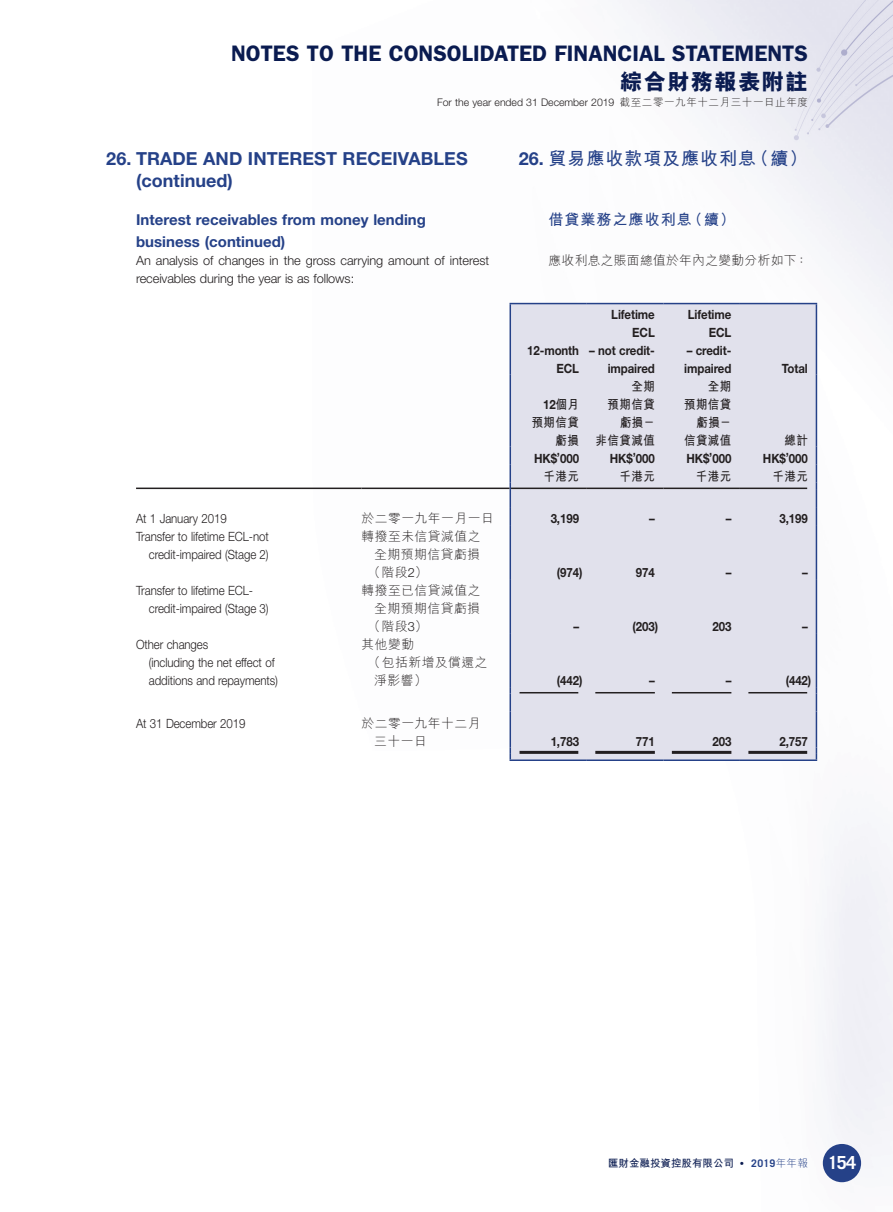
<style>
.page{position:relative;width:893px;height:1212px;background:#fff}
.page>*{position:absolute;margin:0;border:0;box-sizing:border-box;transform-origin:0 0}
.t1{font:600 22.5px "ITC Franklin Gothic Std";color:#0a1b50}
.t2{font:800 22.5px "M Hei HK";letter-spacing:.05em;color:#0a1b50}
.Heading_1{font:700 18px/21.8px "Helvetica Neue LT Std";letter-spacing:.005em;color:#254188}
.C_Heading_1{font:700 18px "M Hei HK";letter-spacing:.055em;color:#254188}
.t3{font:700 18px "Trade Gothic LT Std";color:#fff}
.Heading_2{font:700 15px/21.8px "Helvetica Neue LT Std";letter-spacing:.005em;color:#254188}
.C_Heading_2{font:700 15px "M Hei HK";letter-spacing:.07em;color:#254188}
.Body_Text{font:300 12.75px/18px "Helvetica Neue LT Std";letter-spacing:-.005em;color:#231f20;text-align:right;scale:.9 1}
.Body_Text-2{font:700 12.75px "Helvetica Neue LT Std";letter-spacing:-.005em;color:#231f20;scale:.9 1}
.Body_Text-3{font:300 12.75px/18px "Helvetica Neue LT Std";letter-spacing:-.005em;color:#231f20}
.Body_Text-4{font:300 12.75px/18px "M Hei HK";letter-spacing:.045em;color:#231f20;text-align:right}
.Body_Text-5{font:700 12.75px "M Hei HK";letter-spacing:.045em;color:#231f20;scale:.9 1}
.C_Body_Text{font:300 12.75px "M Hei HK";letter-spacing:.025em;color:#231f20}
.t4{font:300 10.5px "Helvetica Neue LT Std";color:#231f20}
.t5{font:300 10.5px "M Hei HK";letter-spacing:.06em;color:#231f20}
.t6{font:700 10.5px "M Hei HK";color:#0a1b50}
.t7{font:700 10.5px "Trade Gothic LT Std";color:#254188}
.s1{font-family:"Helvetica Neue LT Std"}
.s2{font-family:"M Hei HK"}
.s3{font-family:"ITC Franklin Gothic Std";font-weight:600}
.s4{font-family:"M Hei HK";font-weight:300}
</style>
<div class="page">
<img style="left:136px;top:0;width:757px;height:1183px">
<div style="left:823px;top:1144px;width:38px;height:38px;background:#254188;border-radius:50%"></div>
<div style="left:511px;top:304px;width:305px;height:455px;background:#e1e1ec"></div>
<hr style="left:509px;top:303px;width:78px;height:1px;background:#254188">
<hr style="left:509px;top:304px;width:2px;height:71px;background:#254188">
<hr style="left:587px;top:303px;width:76px;height:1px;background:#254188">
<hr style="left:663px;top:303px;width:77px;height:1px;background:#254188">
<hr style="left:740px;top:303px;width:77px;height:1px;background:#254188">
<hr style="left:816px;top:304px;width:1px;height:71px;background:#254188">
<hr style="left:509px;top:375px;width:2px;height:72px;background:#254188">
<hr style="left:816px;top:375px;width:1px;height:72px;background:#254188">
<svg style="left:509px;top:447px;width:2px;height:78px"></svg>
<svg style="left:816px;top:447px;width:1px;height:78px"></svg>
<hr style="left:509px;top:525px;width:2px;height:54px;background:#254188">
<hr style="left:816px;top:525px;width:1px;height:54px;background:#254188">
<hr style="left:509px;top:579px;width:2px;height:54px;background:#254188">
<hr style="left:816px;top:579px;width:1px;height:54px;background:#254188">
<hr style="left:509px;top:633px;width:2px;height:54px;background:#254188">
<hr style="left:816px;top:633px;width:1px;height:54px;background:#254188">
<svg style="left:509px;top:687px;width:2px;height:24px"></svg>
<svg style="left:816px;top:687px;width:1px;height:24px"></svg>
<hr style="left:509px;top:711px;width:2px;height:36px;background:#254188">
<hr style="left:816px;top:711px;width:1px;height:36px;background:#254188">
<svg style="left:509px;top:747px;width:2px;height:12px"></svg>
<svg style="left:816px;top:747px;width:1px;height:12px"></svg>
<hr style="left:509px;top:759px;width:78px;height:2px;background:#254188">
<hr style="left:587px;top:759px;width:76px;height:2px;background:#254188">
<hr style="left:663px;top:759px;width:77px;height:2px;background:#254188">
<hr style="left:740px;top:759px;width:77px;height:2px;background:#254188">
<hr style="left:136px;top:487px;width:225px;height:2px;background:#231f20">
<hr style="left:361px;top:487px;width:148px;height:2px;background:#231f20">
<hr style="left:511px;top:487px;width:76px;height:2px;background:#231f20">
<hr style="left:587px;top:487px;width:76px;height:2px;background:#231f20">
<hr style="left:663px;top:487px;width:77px;height:2px;background:#231f20">
<hr style="left:740px;top:487px;width:67px;height:2px;background:#231f20">
<hr style="left:519px;top:692px;width:59px;height:1px;background:#231f20">
<hr style="left:595px;top:692px;width:60px;height:1px;background:#231f20">
<hr style="left:672px;top:692px;width:59px;height:1px;background:#231f20">
<hr style="left:748px;top:692px;width:59px;height:1px;background:#231f20">
<hr style="left:519px;top:751px;width:59px;height:3px;background:#231f20">
<hr style="left:595px;top:751px;width:60px;height:3px;background:#231f20">
<hr style="left:672px;top:751px;width:59px;height:3px;background:#231f20">
<hr style="left:748px;top:751px;width:59px;height:3px;background:#231f20">
<h1 class="t1" style="left:231px;top:40px;width:578px">NOTES TO THE CONSOLIDATED FINANCIAL STATEMENTS</h1>
<h1 class="t2" style="left:620px;top:70px;width:189px">綜合財務報表附註</h1>
<p class="t5" style="left:620px;top:97px;width:190px">截至二零一九年十二月三十一日止年度</p>
<p class="t4" style="left:437px;top:96px;width:179px">For the year ended 31 December 2019</p>
<p class="Heading_1" style="left:136px;top:147px;width:333px;text-indent:-30px">26. TRADE AND INTEREST RECEIVABLES (continued(</p>
<p class="Heading_2" style="left:136px;top:209px;width:291px">Interest receivables from money lending business (continued(</p>
<p class="Body_Text-3" style="left:136px;top:251px;width:355px">An analysis of changes in the gross carrying amount of interest receivables during the year is as follows:</p>
<p class="Body_Text-4" style="left:361px;top:510px;width:134px">於二零一九年一月一日</p>
<p class="Body_Text" style="left:136px;top:510px;width:102px">At 1 January 2019</p>
<p class="Body_Text" style="left:136px;top:528px;width:149px">Transfer to lifetime ECL-not credit-impaired (Stage (2</p>
<p class="Body_Text-4" style="left:361px;top:528px;width:121px">轉撥至未信貸減值之全期預期信貸虧損</p>
<p class="Body_Text-4" style="left:368px;top:564px;width:61px">（階段 (<span class="s1">2</span></p>
<p class="Body_Text" style="left:136px;top:582px;width:131px">Transfer to lifetime ECL-</p>
<p class="Body_Text-4" style="left:361px;top:582px;width:121px">轉撥至已信貸減值之全期預期信貸虧損</p>
<p class="Body_Text" style="left:149px;top:600px;width:135px">credit-impaired (Stage (3</p>
<p class="Body_Text-4" style="left:368px;top:618px;width:61px">（階段 (<span class="s1">3</span></p>
<p class="Body_Text" style="left:149px;top:636px;width:145px;text-align:left;text-indent:-13px">Other changes<br>(including the net effect of additions and repayments(</p>
<p class="Body_Text-4" style="left:368px;top:636px;width:121px;text-align:left;text-indent:-6px">其他變動<br>（包括新增及償還之</p>
<p class="Body_Text-4" style="left:374px;top:672px;width:54px">淨影響(</p>
<p class="Body_Text-4" style="left:361px;top:714px;width:121px">於二零一九年十二月</p>
<p class="Body_Text" style="left:136px;top:714px;width:123px">At 31 December 2019</p>
<p class="Body_Text-4" style="left:374px;top:732px;width:54px">三十一日</p>
<p class="C_Heading_1" style="left:519px;top:145px;width:239px"><span class="s1">26.</span> 貿易應收款項及應收利息</p>
<p class="C_Heading_1" style="left:751px;top:145px;width:58px">（續(</p>
<p class="C_Heading_2" style="left:549px;top:209px;width:145px">借貸業務之應收利息</p>
<p class="C_Body_Text" style="left:549px;top:254px;width:261px">應收利息之賬面總值於年內之變動分析如下：</p>
<p class="C_Heading_2" style="left:687px;top:209px;width:49px">（續(</p>
<p class="Body_Text-2" style="left:527px;top:343px;width:59px">12-month</p>
<p class="Body_Text-2" style="left:556px;top:361px;width:27px">ECL</p>
<p class="Body_Text-2" style="left:611px;top:307px;width:50px">Lifetime</p>
<p class="Body_Text-2" style="left:632px;top:325px;width:27px">ECL</p>
<p class="Body_Text-2" style="left:608px;top:361px;width:54px">impaired</p>
<p class="Body_Text-2" style="left:589px;top:343px;width:75px">– not credit-</p>
<p class="Body_Text-2" style="left:688px;top:307px;width:50px">Lifetime</p>
<p class="Body_Text-2" style="left:709px;top:325px;width:27px">ECL</p>
<p class="Body_Text-2" style="left:687px;top:343px;width:51px">– credit-</p>
<p class="Body_Text-2" style="left:684px;top:361px;width:54px">impaired</p>
<p class="Body_Text-2" style="left:782px;top:361px;width:30px">Total</p>
<p class="Body_Text-2" style="left:543px;top:397px;width:42px">12<span class="s2">個月</span></p>
<p class="Body_Text-5" style="left:532px;top:413px;width:54px">預期信貸</p>
<p class="Body_Text-5" style="left:556px;top:431px;width:28px">虧損</p>
<p class="Body_Text-5" style="left:631px;top:377px;width:28px">全期</p>
<p class="Body_Text-5" style="left:607px;top:395px;width:54px">預期信貸</p>
<p class="Body_Text-5" style="left:620px;top:413px;width:40px">虧損－</p>
<p class="Body_Text-5" style="left:595px;top:431px;width:67px">非信貸減值</p>
<p class="Body_Text-5" style="left:708px;top:377px;width:28px">全期</p>
<p class="Body_Text-5" style="left:684px;top:395px;width:54px">預期信貸</p>
<p class="Body_Text-5" style="left:697px;top:413px;width:40px">虧損－</p>
<p class="Body_Text-5" style="left:684px;top:431px;width:54px">信貸減值</p>
<p class="Body_Text-5" style="left:784px;top:431px;width:28px">總計</p>
<p class="Body_Text-2" style="left:534px;top:451px;width:52px">HK ’$ 000</p>
<p class="Body_Text-2" style="left:610px;top:451px;width:52px">HK ’$ 000</p>
<p class="Body_Text-2" style="left:686px;top:451px;width:52px">HK ’$ 000</p>
<p class="Body_Text-2" style="left:763px;top:451px;width:52px">HK ‘$ 000</p>
<p class="Body_Text-5" style="left:544px;top:467px;width:41px">千港元</p>
<p class="Body_Text-5" style="left:619px;top:467px;width:41px">千港元</p>
<p class="Body_Text-5" style="left:696px;top:467px;width:41px">千港元</p>
<p class="Body_Text-5" style="left:772px;top:467px;width:41px">千港元</p>
<p class="Body_Text-2" style="left:551px;top:511px;width:33px">3,199</p>
<p class="Body_Text-2" style="left:649px;top:511px;width:8px">–</p>
<p class="Body_Text-2" style="left:726px;top:511px;width:8px">–</p>
<p class="Body_Text-2" style="left:779px;top:511px;width:33px">3,199</p>
<p class="Body_Text-2" style="left:557px;top:565px;width:30px">)974(</p>
<p class="Body_Text-2" style="left:636px;top:565px;width:23px">974</p>
<p class="Body_Text-2" style="left:726px;top:565px;width:8px">–</p>
<p class="Body_Text-2" style="left:802px;top:565px;width:8px">–</p>
<p class="Body_Text-2" style="left:573px;top:619px;width:8px">–</p>
<p class="Body_Text-2" style="left:633px;top:619px;width:30px">)203(</p>
<p class="Body_Text-2" style="left:712px;top:619px;width:23px">203</p>
<p class="Body_Text-2" style="left:802px;top:619px;width:8px">–</p>
<p class="Body_Text-2" style="left:557px;top:673px;width:30px">)442(</p>
<p class="Body_Text-2" style="left:649px;top:673px;width:8px">–</p>
<p class="Body_Text-2" style="left:726px;top:673px;width:8px">–</p>
<p class="Body_Text-2" style="left:786px;top:673px;width:30px">)442(</p>
<p class="Body_Text-2" style="left:551px;top:733px;width:33px">1,783</p>
<p class="Body_Text-2" style="left:636px;top:733px;width:23px">771</p>
<p class="Body_Text-2" style="left:712px;top:733px;width:23px">203</p>
<p class="Body_Text-2" style="left:779px;top:733px;width:33px">2,757</p>
<p class="t6" style="left:608px;top:1155px;width:138px">匯財金融投資控股有限公司 <span class="s3">•</span></p>
<p class="t7" style="left:751px;top:1156px;width:58px">2019<span class="s4">年年報</span></p>
<h2 class="t3" style="left:828px;top:1152px;width:30px">154</h2>
</div>
